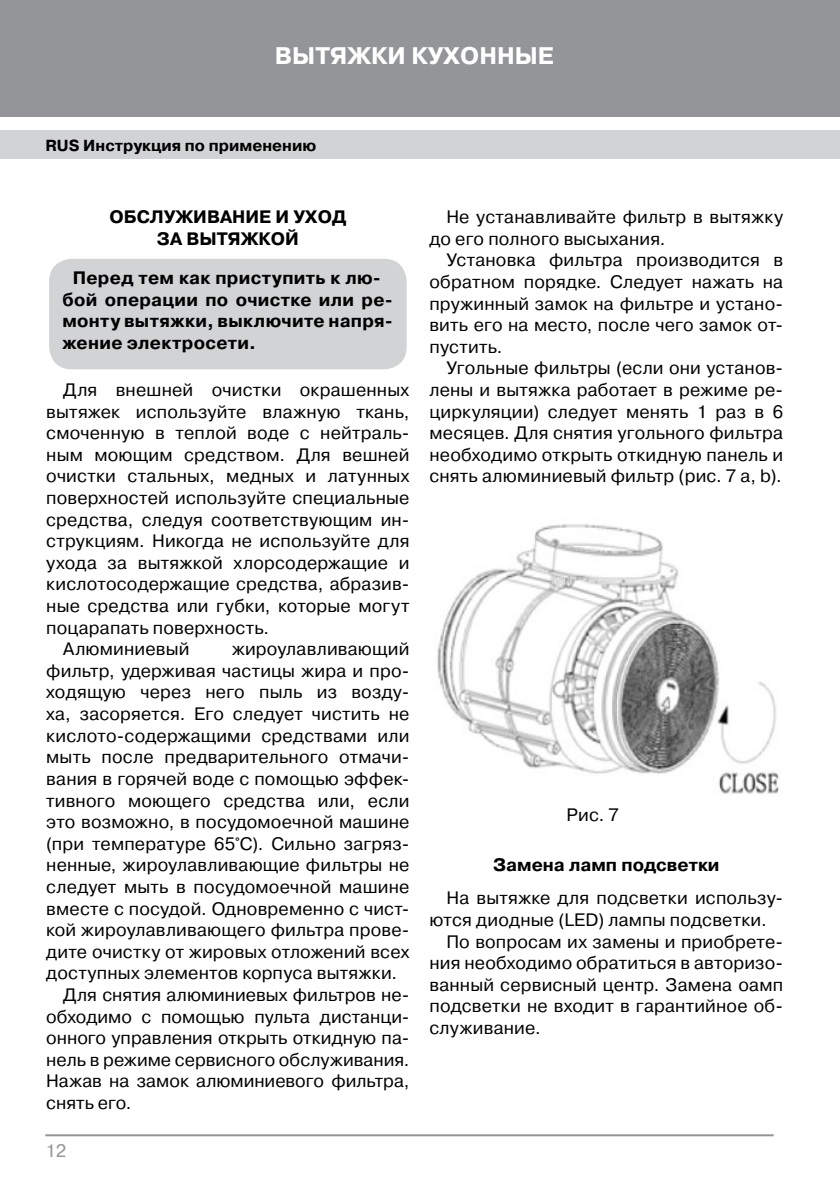
<style>
.page{position:relative;width:840px;height:1191px;background:#fff}
.page>*{position:absolute;margin:0;border:0;box-sizing:border-box;transform-origin:0 0}
.t1{font:700 24px "Pragmatica C";color:#fff}
.t2{font:18px/21.6px "Pragmatica C";letter-spacing:.01em;color:#000;text-align:justify}
.t3{font:700 18px/21.6px "Pragmatica C";letter-spacing:.015em;color:#000;text-align:center}
.t4{font:18px "Pragmatica C";color:#939598}
.t5{font:700 16px "Pragmatica C";color:#000}
</style>
<div class="page">
<div style="left:0;top:0;width:839px;height:116px;background:#939598"></div>
<div style="left:0;top:130px;width:839px;height:29px;background:#d1d3d4"></div>
<hr style="left:45px;top:1134px;width:728px;height:2px;background:#939598">
<hr style="left:839px;top:0;width:1px;height:116px;background:#939598">
<div style="left:49px;top:259px;width:357px;height:110px;background:#d1d3d4;border-radius:23px"></div>
<img style="left:437px;top:524px;width:342px;height:270px">
<h1 class="t1" style="left:275px;top:42px;width:280px">ВЫТЯЖКИ КУХОННЫЕ</h1>
<p class="t5" style="left:45px;top:136px;width:272px">RUS Инструкция по применению</p>
<p class="t3" style="left:109px;top:206px;width:238px">ОБСЛУЖИВАНИЕ И УХОД<br>ЗА ВЫТЯЖКОЙ</p>
<p class="t3" style="left:62px;top:267px;width:332px;text-align:left;text-indent:10px">Перед тем как приступить к лю&shy;бой операции по очистке или ре&shy;монту вытяжки, выключите напря&shy;жение электросети.</p>
<p class="t2" style="left:63px;top:379px;width:347px">Для внешней очистки окрашенных</p>
<p class="t2" style="left:46px;top:401px;width:364px">вытяжек используйте влажную ткань,</p>
<p class="t2" style="left:46px;top:422px;width:364px">смоченную в теплой воде с нейтраль-</p>
<p class="t2" style="left:46px;top:444px;width:364px">ным моющим средством. Для вешней</p>
<p class="t2" style="left:46px;top:465px;width:364px">очистки стальных, медных и латунных</p>
<p class="t2" style="left:46px;top:487px;width:364px">поверхностей используйте специальные</p>
<p class="t2" style="left:46px;top:509px;width:364px">средства, следуя соответствующим ин-</p>
<p class="t2" style="left:46px;top:530px;width:364px">струкциям. Никогда не используйте для</p>
<p class="t2" style="left:46px;top:552px;width:364px">ухода за вытяжкой хлорсодержащие и</p>
<p class="t2" style="left:46px;top:573px;width:364px">кислотосодержащие средства, абразив-</p>
<p class="t2" style="left:46px;top:595px;width:364px">ные средства или губки, которые могут</p>
<p class="t2" style="left:46px;top:617px;width:224px">поцарапать поверхность.</p>
<p class="t2" style="left:63px;top:638px;width:128px">Алюминиевый</p>
<p class="t2" style="left:232px;top:638px;width:179px">жироулавливающий</p>
<p class="t2" style="left:46px;top:660px;width:364px">фильтр, удерживая частицы жира и про-</p>
<p class="t2" style="left:46px;top:681px;width:364px">ходящую через него пыль из возду-</p>
<p class="t2" style="left:46px;top:703px;width:364px">ха, засоряется. Его следует чистить не</p>
<p class="t2" style="left:46px;top:725px;width:364px">кислото-содержащими средствами или</p>
<p class="t2" style="left:46px;top:746px;width:364px">мыть после предварительного отмачи-</p>
<p class="t2" style="left:46px;top:768px;width:364px">вания в горячей воде с помощью эффек-</p>
<p class="t2" style="left:46px;top:789px;width:364px">тивного моющего средства или, если</p>
<p class="t2" style="left:46px;top:811px;width:364px">это возможно, в посудомоечной машине</p>
<p class="t2" style="left:46px;top:833px;width:364px">(при температуре 65°С). Сильно загряз-</p>
<p class="t2" style="left:46px;top:854px;width:364px">ненные, жироулавливающие фильтры не</p>
<p class="t2" style="left:46px;top:876px;width:364px">следует мыть в посудомоечной машине</p>
<p class="t2" style="left:46px;top:897px;width:364px">вместе с посудой. Одновременно с чист-</p>
<p class="t2" style="left:46px;top:919px;width:364px">кой жироулавливающего фильтра прове-</p>
<p class="t2" style="left:46px;top:941px;width:364px">дите очистку от жировых отложений всех</p>
<p class="t2" style="left:46px;top:962px;width:352px">доступных элементов корпуса вытяжки.</p>
<p class="t2" style="left:63px;top:984px;width:347px">Для снятия алюминиевых фильтров не-</p>
<p class="t2" style="left:46px;top:1005px;width:364px">обходимо с помощью пульта дистанци-</p>
<p class="t2" style="left:46px;top:1027px;width:364px">онного управления открыть откидную па-</p>
<p class="t2" style="left:46px;top:1049px;width:364px">нель в режиме сервисного обслуживания.</p>
<p class="t2" style="left:46px;top:1070px;width:364px">Нажав на замок алюминиевого фильтра,</p>
<p class="t2" style="left:46px;top:1092px;width:86px">снять его.</p>
<p class="t4" style="left:45px;top:1140px;width:22px">12</p>
<p class="t2" style="left:429px;top:206px;width:355px;text-indent:17px">Не устанавливайте фильтр в вытяжку до его полного высыхания.</p>
<p class="t2" style="left:429px;top:249px;width:355px;text-indent:17px">Установка фильтра производится в обратном порядке. Следует нажать на пружинный замок на фильтре и устано&shy;вить его на место, после чего замок от&shy;пустить.</p>
<p class="t2" style="left:429px;top:357px;width:355px;text-indent:17px">Угольные фильтры (если они установ&shy;лены и вытяжка работает в режиме ре&shy;циркуляции) следует менять 1 раз в 6 месяцев. Для снятия угольного фильтра необходимо открыть откидную панель и снять алюминиевый фильтр (рис. 7 а, b).</p>
<p class="t2" style="left:566px;top:804px;width:54px">Рис. 7</p>
<p class="t3" style="left:492px;top:854px;width:228px">Замена ламп подсветки</p>
<p class="t2" style="left:446px;top:887px;width:338px">На вытяжке для подсветки использу-</p>
<p class="t2" style="left:429px;top:909px;width:338px">ются диодные (LED) лампы подсветки.</p>
<p class="t2" style="left:446px;top:930px;width:338px">По вопросам их замены и приобрете-</p>
<p class="t2" style="left:429px;top:952px;width:355px">ния необходимо обратиться в авторизо-</p>
<p class="t2" style="left:429px;top:974px;width:355px">ванный сервисный центр. Замена оамп</p>
<p class="t2" style="left:429px;top:995px;width:355px">подсветки не входит в гарантийное об-</p>
<p class="t2" style="left:429px;top:1017px;width:113px">служивание.</p>
</div>
